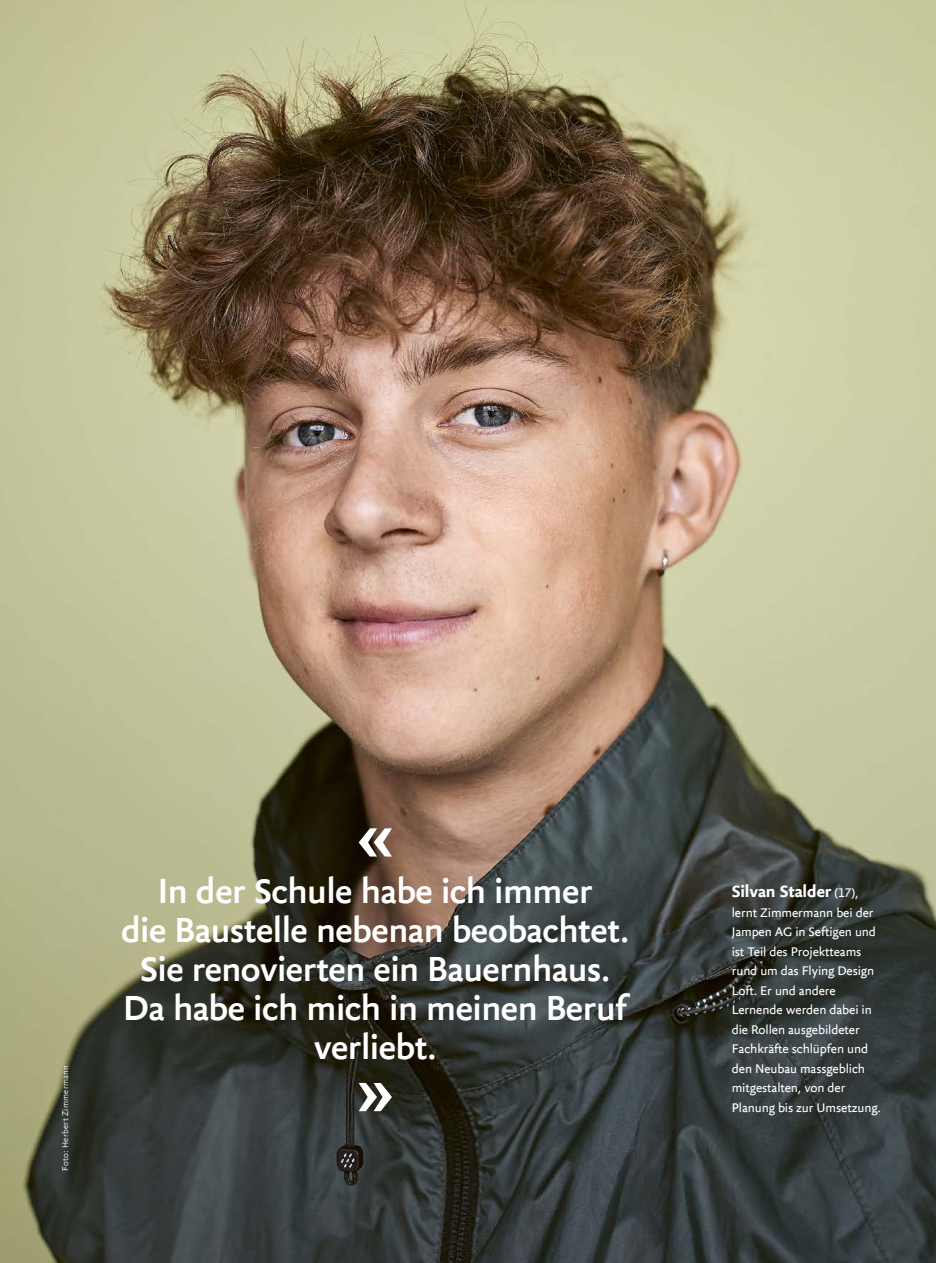
<style>
.page{position:relative;width:936px;height:1263px;background:#fff}
.page>*{position:absolute;margin:0;border:0;box-sizing:border-box;transform-origin:0 0}
.t1{font:500 72px "Yoga Sansfor LUKB";color:#fff}
.t2{font:500 37.5px/39px "Yoga Sansfor LUKB";letter-spacing:-.015em;color:#fff;text-align:center}
.t3{font:700 18px "Yoga Sansfor LUKB";letter-spacing:-.005em;color:#fff}
.t4{font:13.5px/19.5px "Yoga Sansfor LUKB";letter-spacing:-.01em;color:#fff}
.t5{font:300 9px "Yoga Sansfor LUKB";letter-spacing:.02em;color:#fff}
.s1{font-weight:400;font-size:13.5px}
</style>
<div class="page">
<img style="left:0;top:0;width:935px;height:1263px">
<p class="t5" style="left:60px;top:1170px;width:107px;rotate:-90deg">Foto: Herbert Zimmermann</p>
<h1 class="t1" style="left:356px;top:793px;width:41px">«</h1>
<h2 class="t2" style="left:121px;top:871px;width:510px">In der Schule habe ich immer<br>die Baustelle nebenan beobachtet.<br>Sie renovierten ein Bauernhaus.<br>Da habe ich mich in meinen Beruf verliebt.</h2>
<h1 class="t1" style="left:356px;top:1048px;width:41px">»</h1>
<h3 class="t3" style="left:731px;top:881px;width:128px">Silvan Stalder <span class="s1">(17),</span></h3>
<p class="t4" style="left:731px;top:903px;width:151px">lernt Zimmermann bei der<br>Jampen AG in Seftigen und ist Teil des Projektteams rund um das Flying Design<br>Loft. Er und andere<br>Lernende werden dabei in die Rollen ausgebildeter<br>Fachkräfte schlüpfen und den Neubau massgeblich mitgestalten, von der<br>Planung bis zur Umsetzung.</p>
</div>
